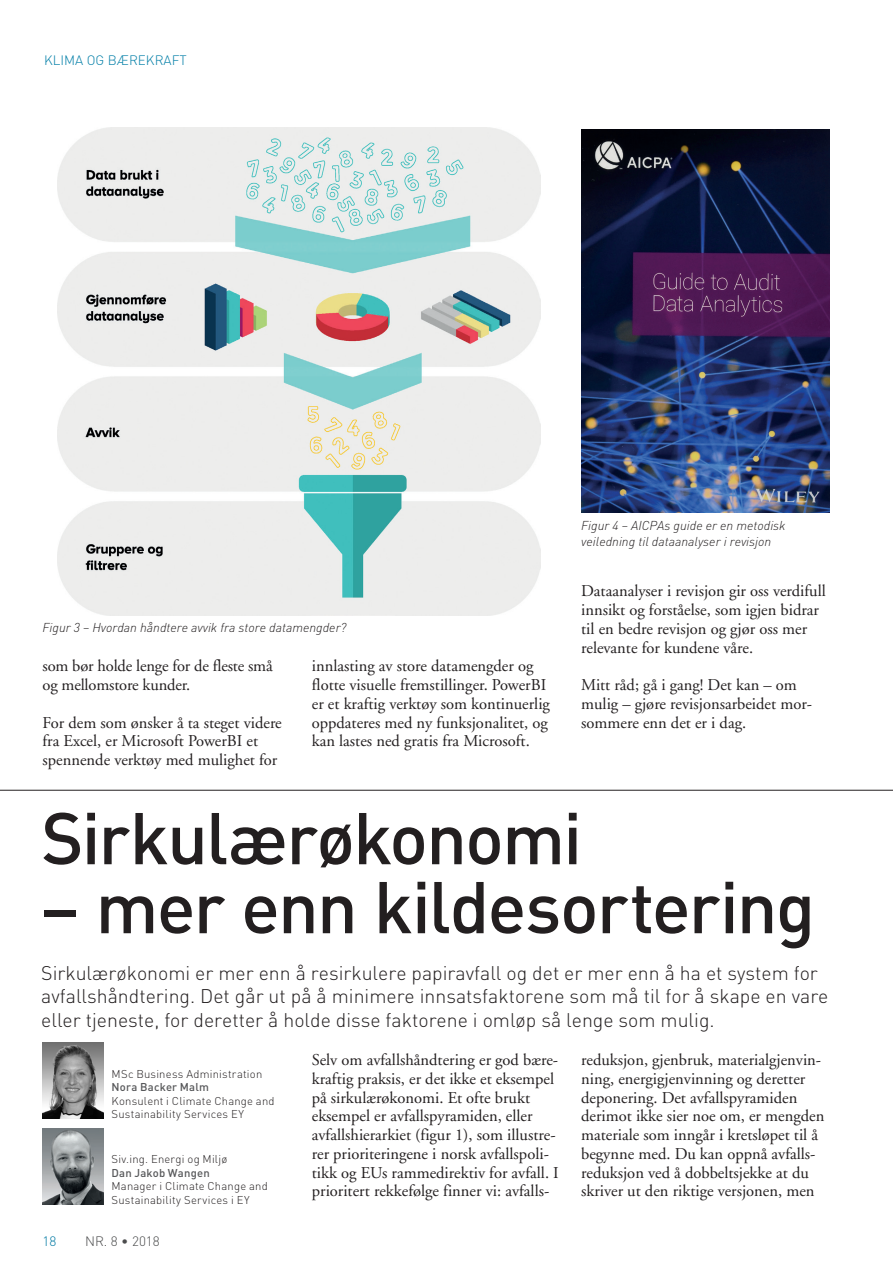
<style>
.page{position:relative;width:893px;height:1263px;background:#fff}
.page>*{position:absolute;margin:0;border:0;box-sizing:border-box;transform-origin:0 0}
.t1{font:500 72px "DIN";letter-spacing:-.025em;color:#231f20}
.t2{font:300 19.5px/23.4px "DIN";color:#231f20}
.t3{font:16.5px/18.8px "Adobe Garamond";color:#231f20}
.t4{font:300 13.5px "DIN";color:#007ea7}
.t5{font:300 13.5px "DIN";color:#4b4c4d}
.t6{font:300 13.5px "DIN";color:#0079a3}
.t7{font:italic 300 12.75px/15.8px "DIN";color:#231f20}
.t8{font:300 11.25px/13.5px "DIN";letter-spacing:.02em;color:#231f20}
.t9{font:500 11.25px "DIN";letter-spacing:.02em;color:#57585a}
</style>
<div class="page">
<img style="left:58px;top:128px;width:483px;height:487px">
<img style="left:581px;top:130px;width:248px;height:383px">
<img style="left:43px;top:1043px;width:60px;height:75px">
<img style="left:43px;top:1128px;width:60px;height:76px">
<hr style="left:0;top:790px;width:893px;height:1px;background:#231f20">
<p class="t4" style="left:44px;top:52px;width:144px">KLIMA OG BÆREKRAFT</p>
<p class="t7" style="left:43px;top:619px;width:305px">Figur 3 – Hvordan håndtere avvik fra store datamengder?</p>
<p class="t3" style="left:43px;top:657px;width:232px">som bør holde lenge for de fleste små og mellomstore kunder.</p>
<p class="t3" style="left:43px;top:713px;width:241px">For dem som ønsker å ta steget videre fra Excel, er Microsoft PowerBI et spennende verktøy med mulighet for</p>
<p class="t3" style="left:312px;top:657px;width:240px">innlasting av store datamengder og flotte visuelle fremstillinger. PowerBI er et kraftig verktøy som kontinuerlig oppdateres med ny funksjonalitet, og kan lastes ned gratis fra Microsoft.</p>
<p class="t7" style="left:581px;top:517px;width:206px">Figur 4 – AICPAs guide er en metodisk veiledning til dataanalyser i revisjon</p>
<p class="t3" style="left:581px;top:582px;width:246px">Dataanalyser i revisjon gir oss verdifull innsikt og forståelse, som igjen bidrar til en bedre revisjon og gjør oss mer relevante for kundene våre.</p>
<p class="t3" style="left:581px;top:676px;width:232px">Mitt råd; gå i gang! Det kan – om mulig – gjøre revisjonsarbeidet mor&shy;sommere enn det er i dag.</p>
<h1 class="t1" style="left:41px;top:792px;width:542px">Sirkulærøkonomi</h1>
<h1 class="t1" style="left:41px;top:861px;width:776px">– mer enn kildesortering</h1>
<p class="t2" style="left:41px;top:961px;width:789px">Sirkulærøkonomi er mer enn å resirkulere papiravfall og det er mer enn å ha et system for avfallshåndtering. Det går ut på å minimere innsatsfaktorene som må til for å skape en vare eller tjeneste, for deretter å holde disse faktorene i omløp så lenge som mulig.</p>
<p class="t3" style="left:581px;top:1051px;width:245px">reduksjon, gjenbruk, materialgjenvin&shy;ning, energigjenvinning og deretter deponering. Det avfallspyramiden derimot ikke sier noe om, er mengden materiale som inngår i kretsløpet til å begynne med. Du kan oppnå avfalls&shy;reduksjon ved å dobbeltsjekke at du skriver ut den riktige versjonen, men</p>
<p class="t3" style="left:312px;top:1051px;width:249px">Selv om avfallshåndtering er god bære&shy;kraftig praksis, er det ikke et eksempel på sirkulærøkonomi. Et ofte brukt eksempel er avfallspyramiden, eller avfallshierarkiet (figur 1), som illustre&shy;rer prioriteringene i norsk avfallspoli&shy;tikk og EUs rammedirektiv for avfall. I prioritert rekkefølge finner vi: avfalls-</p>
<p class="t8" style="left:112px;top:1067px;width:152px">MSc Business Administration</p>
<p class="t9" style="left:112px;top:1080px;width:99px">Nora Backer Malm</p>
<p class="t8" style="left:112px;top:1094px;width:165px">Konsulent i Climate Change and<br>Sustainability Services EY</p>
<p class="t8" style="left:112px;top:1152px;width:117px">Siv.ing. Energi og Miljø</p>
<p class="t9" style="left:112px;top:1165px;width:100px">Dan Jakob Wangen</p>
<p class="t8" style="left:112px;top:1179px;width:158px">Manager i Climate Change and<br>Sustainability Services i EY</p>
<p class="t6" style="left:43px;top:1232px;width:16px">18</p>
<p class="t5" style="left:85px;top:1232px;width:76px">NR. 8 • 2018</p>
</div>
